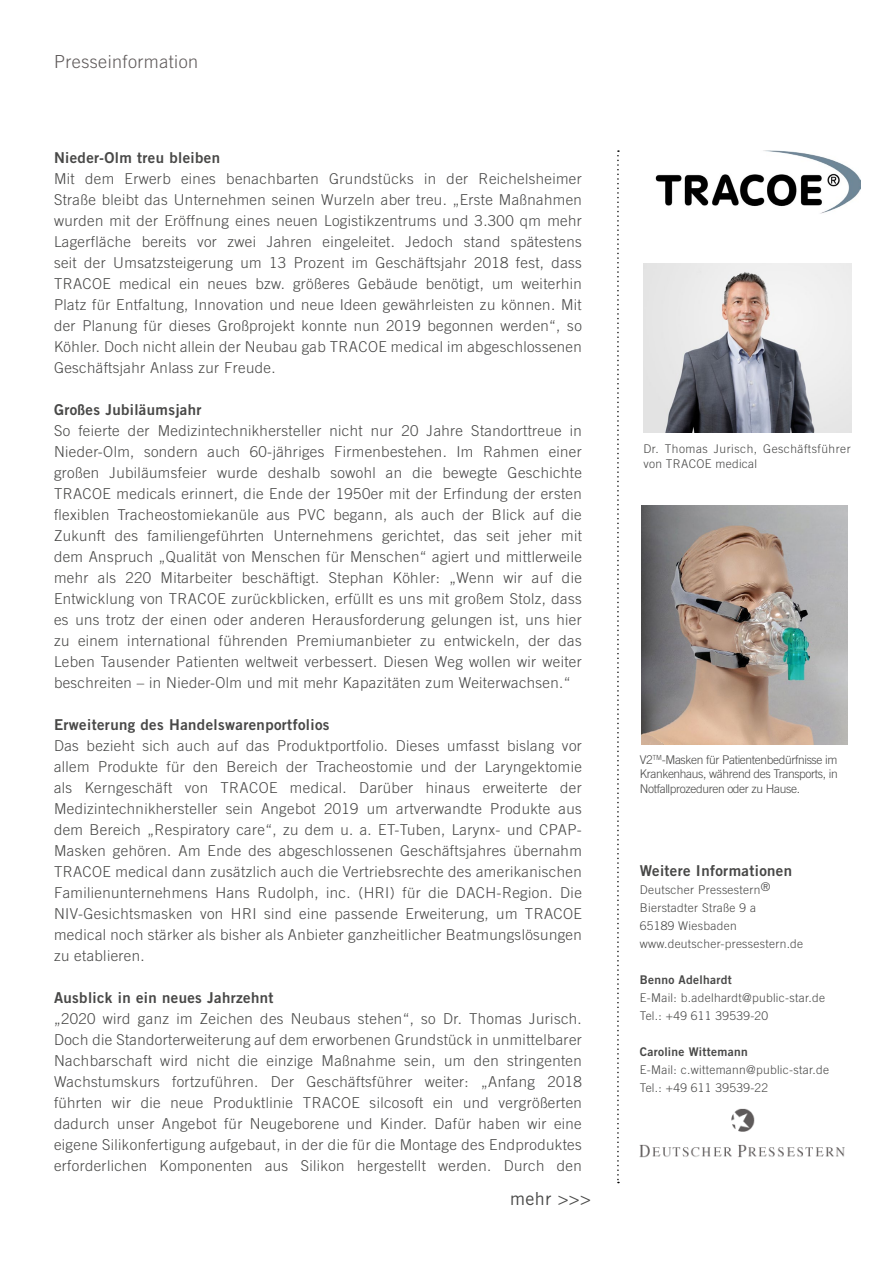
<style>
.page{position:relative;width:893px;height:1263px;background:#fff}
.page>*{position:absolute;margin:0;border:0;box-sizing:border-box;transform-origin:0 0}
.t1{font:300 18px "Trade Gothic LT";letter-spacing:.025em;color:#5f5a5a}
.t2{font:18px "Trade Gothic LT";color:#484847}
.t3{font:300 15px/21px "Trade Gothic LT";letter-spacing:.025em;color:#484847;text-align:justify}
.t4{font:15px "Trade Gothic LT Bold Two";letter-spacing:.025em;color:#484847}
.t5{font:300 12px/14.4px "Trade Gothic LT";letter-spacing:.025em;color:#484847}
.t6{font:12px "Trade Gothic LT Bold Two";letter-spacing:.025em;color:#484847}
.s1{font-family:"Trade Gothic LT Bold Two";font-weight:400}
</style>
<div class="page">
<svg style="left:617px;top:150px;width:2px;height:1033px"></svg>
<img style="left:655px;top:150px;width:205px;height:64px">
<img style="left:640px;top:1108px;width:204px;height:50px">
<img style="left:643px;top:264px;width:209px;height:168px">
<img style="left:641px;top:506px;width:206px;height:238px">
<p class="t1" style="left:54px;top:51px;width:146px">Presseinformation</p>
<p class="t4" style="left:54px;top:148px;width:168px">Nieder-Olm treu bleiben</p>
<p class="t3" style="left:54px;top:168px;width:529px">Mit dem Erwerb eines benachbarten Grundstücks in der Reichelsheimer Straße bleibt das Unternehmen seinen Wurzeln aber treu. „Erste Maßnahmen wurden mit der Eröffnung eines neuen Logistikzentrums und 3.300 qm mehr Lagerfläche bereits vor zwei Jahren eingeleitet. Jedoch stand spätestens seit der Umsatzsteigerung um 13 Prozent im Geschäftsjahr 2018 fest, dass TRACOE medical ein neues bzw. größeres Gebäude benötigt, um weiterhin Platz für Entfaltung, Innovation und neue Ideen gewährleisten zu können. Mit der Planung für dieses Großprojekt konnte nun 2019 begonnen werden“, so Köhler. Doch nicht allein der Neubau gab TRACOE medical im abgeschlossenen Geschäftsjahr Anlass zur Freude.</p>
<p class="t4" style="left:54px;top:400px;width:149px">Großes Jubiläumsjahr</p>
<p class="t3" style="left:54px;top:420px;width:529px">So feierte der Medizintechnikhersteller nicht nur 20 Jahre Standorttreue in Nieder-Olm, sondern auch 60-jähriges Firmenbestehen. Im Rahmen einer großen Jubiläumsfeier wurde deshalb sowohl an die bewegte Geschichte TRACOE medicals erinnert, die Ende der 1950er mit der Erfindung der ersten flexiblen Tracheostomiekanüle aus PVC begann, als auch der Blick auf die Zukunft des familiengeführten Unternehmens gerichtet, das seit jeher mit dem Anspruch „Qualität von Menschen für Menschen“ agiert und mittlerweile mehr als 220 Mitarbeiter beschäftigt. Stephan Köhler: „Wenn wir auf die Entwicklung von TRACOE zurückblicken, erfüllt es uns mit großem Stolz, dass es uns trotz der einen oder anderen Herausforderung gelungen ist, uns hier zu einem international führenden Premiumanbieter zu entwickeln, der das Leben Tausender Patienten weltweit verbessert. Diesen Weg wollen wir weiter beschreiten – in Nieder-Olm und mit mehr Kapazitäten zum Weiterwachsen.“</p>
<p class="t4" style="left:54px;top:715px;width:277px">Erweiterung des Handelswarenportfolios</p>
<p class="t3" style="left:54px;top:735px;width:529px">Das bezieht sich auch auf das Produktportfolio. Dieses umfasst bislang vor allem Produkte für den Bereich der Tracheostomie und der Laryngektomie als Kerngeschäft von TRACOE medical. Darüber hinaus erweiterte der Medizintechnikhersteller sein Angebot 2019 um artverwandte Produkte aus dem Bereich „Respiratory care“, zu dem u. a. ET-Tuben, Larynx- und CPAP-Masken gehören. Am Ende des abgeschlossenen Geschäftsjahres übernahm TRACOE medical dann zusätzlich auch die Vertriebsrechte des amerikanischen Familienunternehmens Hans Rudolph, inc. (HRI) für die DACH-Region. Die NIV-Gesichtsmasken von HRI sind eine passende Erweiterung, um TRACOE medical noch stärker als bisher als Anbieter ganzheitlicher Beatmungslösungen zu etablieren.</p>
<p class="t4" style="left:54px;top:988px;width:221px">Ausblick in ein neues Jahrzehnt</p>
<p class="t3" style="left:54px;top:1008px;width:529px">„2020 wird ganz im Zeichen des Neubaus stehen“, so Dr. Thomas Jurisch.<br>Doch die Standorterweiterung auf dem erworbenen Grundstück in unmittelbarer Nachbarschaft wird nicht die einzige Maßnahme sein, um den stringenten Wachstumskurs fortzuführen. Der Geschäftsführer weiter: „Anfang 2018 führten wir die neue Produktlinie TRACOE silcosoft ein und vergrößerten dadurch unser Angebot für Neugeborene und Kinder. Dafür haben wir eine eigene Silikonfertigung aufgebaut, in der die für die Montage des Endproduktes erforderlichen Komponenten aus Silikon hergestellt werden. Durch den</p>
<p class="t2" style="left:510px;top:1188px;width:83px">mehr &gt;&gt;&gt;</p>
<p class="t5" style="left:643px;top:442px;width:209px">Dr. Thomas Jurisch, Geschäftsführer von TRACOE medical</p>
<p class="t5" style="left:640px;top:752px;width:199px;text-align:justify">V2<sup>TM</sup>-Masken für Patientenbedürfnisse im Krankenhaus, während des Transports, in Notfallprozeduren oder zu Hause.</p>
<p class="t4" style="left:640px;top:861px;width:154px">Weitere Informationen</p>
<p class="t5" style="left:640px;top:883px;width:132px">Deutscher Pressestern®</p>
<p class="t5" style="left:640px;top:899px;width:118px;line-height:18px">Bierstadter Straße 9 a<br>65189 Wiesbaden</p>
<p class="t5" style="left:640px;top:937px;width:165px">www.deutscher-pressestern.de</p>
<p class="t6" style="left:640px;top:972px;width:93px">Benno Adelhardt</p>
<p class="t5" style="left:640px;top:991px;width:187px">E-Mail: b.adelhardt@public-star.de</p>
<p class="t5" style="left:640px;top:1009px;width:130px">Tel.: +49 611 39539-20</p>
<p class="t5" style="left:640px;top:1043px;width:191px;line-height:18px"><span class="s1">Caroline Wittemann<br></span>E-Mail: c.wittemann@public-star.de</p>
<p class="t5" style="left:640px;top:1081px;width:130px">Tel.: +49 611 39539-22</p>
</div>
